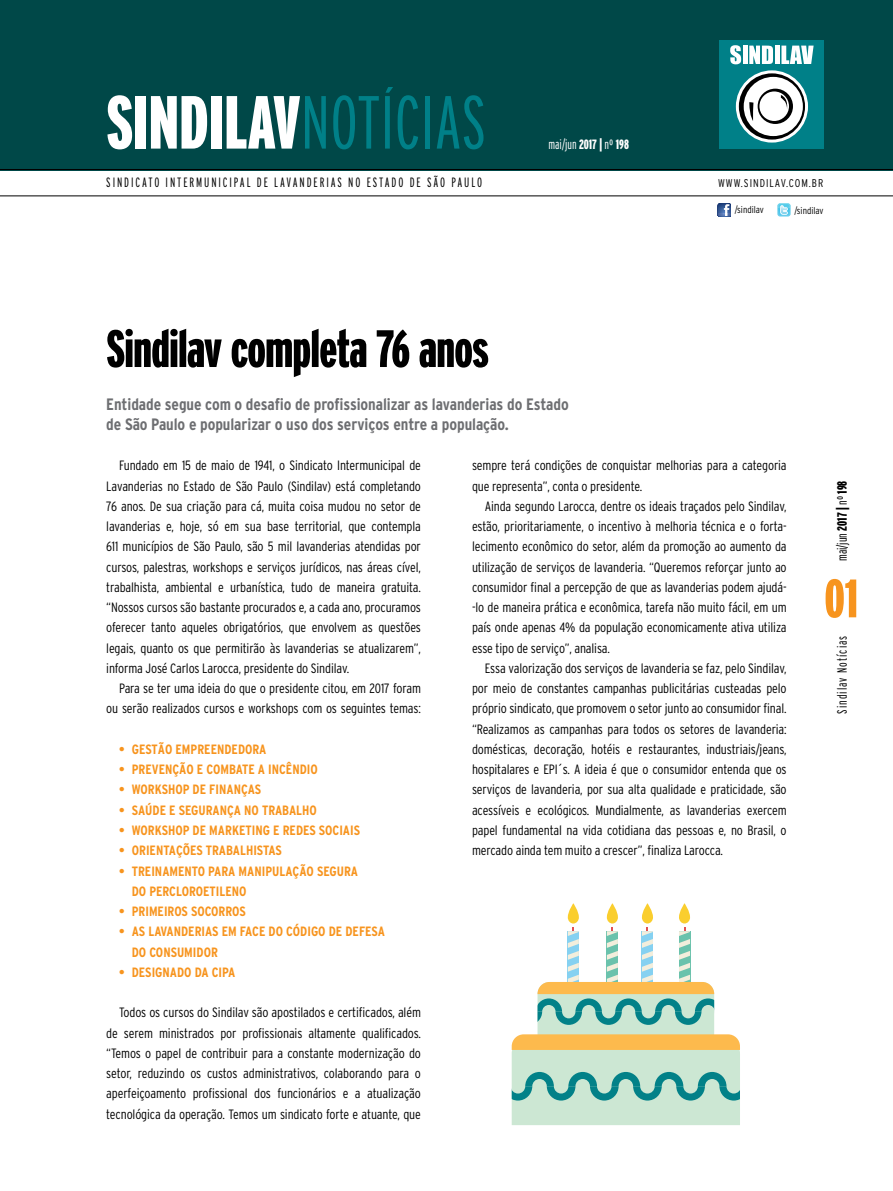
<style>
.page{position:relative;width:893px;height:1191px;background:#fff}
.page>*{position:absolute;margin:0;border:0;box-sizing:border-box;transform-origin:0 0}
.t1{font:900 extra-condensed 75px "Interstate";color:#fff}
.t2{font:900 extra-condensed 54px "Interstate";color:#f7941e}
.t3{font:900 extra-condensed 52.5px "Interstate";letter-spacing:-.015em;color:#000}
.t4{font:700 condensed 16.5px/19.8px "Interstate";letter-spacing:-.005em;color:#6d6e71}
.t5{font:300 condensed 13.5px/20.2px "Interstate";letter-spacing:-.01em;color:#000;text-align:justify}
.t6{font:700 condensed 13.5px/20.2px "Interstate";color:#f7941e}
.t7{font:300 extra-condensed 13.5px "Interstate";letter-spacing:.14em;color:#000}
.t8{font:300 extra-condensed 13.5px "Interstate";letter-spacing:.075em;color:#000}
.t9{font:300 extra-condensed 13.5px "Interstate";color:#fff}
.t10{font:300 condensed 11.25px "Interstate";letter-spacing:.085em;color:#000}
.t11{font:300 condensed 9.75px "Interstate";color:#000}
.s1{font-weight:300;color:#008088}
.s2{font-weight:900}
</style>
<div class="page">
<div style="left:537px;top:982px;width:177px;height:99px;background:#cce7d3;border-radius:12px"></div>
<svg style="left:537px;top:903px;width:177px;height:122px"></svg>
<svg style="left:512px;top:1034px;width:228px;height:91px"></svg>
<div style="left:0;top:0;width:893px;height:170px;background:#004848"></div>
<hr style="left:0;top:169px;width:893px;height:1px;background:#000">
<hr style="left:0;top:196px;width:893px;height:1px;background:#000">
<div style="left:719px;top:41px;width:104px;height:108px;background:#008088"></div>
<svg style="left:736px;top:70px;width:72px;height:73px"></svg>
<svg style="left:739px;top:73px;width:66px;height:67px"></svg>
<div style="left:744px;top:77px;width:59px;height:59px;background:#fff;border-radius:50%"></div>
<svg style="left:758px;top:89px;width:35px;height:35px"></svg>
<div style="left:759px;top:91px;width:30px;height:30px;background:#fff;border-radius:50%"></div>
<svg style="left:781px;top:95px;width:8px;height:14px"></svg>
<svg style="left:749px;top:102px;width:4px;height:19px"></svg>
<svg style="left:730px;top:45px;width:11px;height:19px"></svg>
<hr style="left:743px;top:46px;width:4px;height:18px;background:#fff">
<svg style="left:749px;top:46px;width:24px;height:18px"></svg>
<hr style="left:775px;top:46px;width:4px;height:18px;background:#fff">
<svg style="left:781px;top:46px;width:33px;height:18px"></svg>
<svg style="left:718px;top:203px;width:13px;height:13px"></svg>
<svg style="left:777px;top:203px;width:13px;height:13px"></svg>
<h1 class="t1" style="left:106px;top:81px;width:382px">SINDILAV<span class="s1">NOTÍCIAS</span></h1>
<p class="t9" style="left:549px;top:137px;width:82px">MAI/JUN <span class="s2">2017 |</span> Nº <span class="s2">198</span></p>
<p class="t7" style="left:106px;top:175px;width:377px">SINDICATO INTERMUNICIPAL DE LAVANDERIAS NO ESTADO DE SÃO PAULO</p>
<p class="t10" style="left:718px;top:177px;width:107px">www.sindilav.com.br</p>
<p class="t11" style="left:735px;top:204px;width:31px">/sindilav</p>
<p class="t11" style="left:794px;top:205px;width:31px">/sindilav</p>
<h3 class="t3" style="left:106px;top:320px;width:384px">Sindilav completa 76 anos</h3>
<p class="t4" style="left:106px;top:394px;width:464px">ENTIDADE SEGUE COM O DESAFIO DE PROFISSIONALIZAR AS LAVANDERIAS DO ESTADO<br>DE SÃO PAULO E POPULARIZAR O USO DOS SERVIÇOS ENTRE A POPULAÇÃO.</p>
<p class="t5" style="left:106px;top:455px;width:316px;text-indent:13px">Fundado em 15 de maio de 1941, o Sindicato Intermunicipal de Lavanderias no Estado de São Paulo (Sindilav) está completando 76 anos. De sua criação para cá, muita coisa mudou no setor de lavanderias e, hoje, só em sua base territorial, que contempla 611 municípios de São Paulo, são 5 mil lavanderias atendidas por cursos, palestras, workshops e serviços jurídicos, nas áreas cível, trabalhista, ambiental e urbanística, tudo de maneira gratuita. “Nossos cursos são bastante procurados e, a cada ano, procuramos oferecer tanto aqueles obrigatórios, que envolvem as questões legais, quanto os que permitirão às lavanderias se atualizarem”, informa José Carlos Larocca, presidente do Sindilav.</p>
<p class="t5" style="left:106px;top:678px;width:316px;text-align:right">Para se ter uma ideia do que o presidente citou, em 2017 foram ou serão realizados cursos e workshops com os seguintes temas:</p>
<p class="t6" style="left:119px;top:739px;width:149px">• GESTÃO EMPREENDEDORA</p>
<p class="t6" style="left:119px;top:759px;width:200px">• PREVENÇÃO E COMBATE A INCÊNDIO</p>
<p class="t6" style="left:119px;top:779px;width:144px">• WORKSHOP DE FINANÇAS</p>
<p class="t6" style="left:119px;top:799px;width:199px">• SAÚDE E SEGURANÇA NO TRABALHO</p>
<p class="t6" style="left:119px;top:820px;width:243px">• WORKSHOP DE MARKETING E REDES SOCIAIS</p>
<p class="t6" style="left:119px;top:840px;width:164px">• ORIENTAÇÕES TRABALHISTAS</p>
<p class="t6" style="left:132px;top:860px;width:228px;text-indent:-13px">• TREINAMENTO PARA MANIPULAÇÃO SEGURA<br>DO PERCLOROETILENO</p>
<p class="t6" style="left:119px;top:901px;width:128px">• PRIMEIROS SOCORROS</p>
<p class="t6" style="left:132px;top:921px;width:255px;text-indent:-13px">• AS LAVANDERIAS EM FACE DO CÓDIGO DE DEFESA<br>DO CONSUMIDOR</p>
<p class="t6" style="left:119px;top:961px;width:109px">• DESIGNADO DA CIPA</p>
<p class="t5" style="left:106px;top:1002px;width:316px;text-indent:13px">Todos os cursos do Sindilav são apostilados e certificados, além de serem ministrados por profissionais altamente qualificados. “Temos o papel de contribuir para a constante modernização do setor, reduzindo os custos administrativos, colaborando para o aperfeiçoamento profissional dos funcionários e a atualização tecnológica da operação. Temos um sindicato forte e atuante, que</p>
<p class="t5" style="left:472px;top:455px;width:316px">sempre terá condições de conquistar melhorias para a categoria que representa”, conta o presidente.</p>
<p class="t5" style="left:472px;top:496px;width:316px;text-indent:13px">Ainda segundo Larocca, dentre os ideais traçados pelo Sindilav, estão, prioritariamente, o incentivo à melhoria técnica e o forta&shy;lecimento econômico do setor, além da promoção ao aumento da utilização de serviços de lavanderia. “Queremos reforçar junto ao consumidor final a percepção de que as lavanderias podem ajudá--lo de maneira prática e econômica, tarefa não muito fácil, em um país onde apenas 4% da população economicamente ativa utiliza esse tipo de serviço”, analisa.</p>
<p class="t5" style="left:472px;top:658px;width:316px;text-indent:13px">Essa valorização dos serviços de lavanderia se faz, pelo Sindilav, por meio de constantes campanhas publicitárias custeadas pelo próprio sindicato, que promovem o setor junto ao consumidor final. “Realizamos as campanhas para todos os setores de lavanderia: domésticas, decoração, hotéis e restaurantes, industriais/jeans, hospitalares e EPI´s. A ideia é que o consumidor entenda que os serviços de lavanderia, por sua alta qualidade e praticidade, são acessíveis e ecológicos. Mundialmente, as lavanderias exercem papel fundamental na vida cotidiana das pessoas e, no Brasil, o mercado ainda tem muito a crescer”, finaliza Larocca.</p>
<p class="t8" style="left:834px;top:561px;width:82px;rotate:-90deg">MAI/JUN <span class="s2">2017 |</span> Nº <span class="s2">198</span></p>
<h2 class="t2" style="left:824px;top:568px;width:35px">01</h2>
<p class="t8" style="left:834px;top:713px;width:80px;rotate:-90deg">SINDILAV NOTÍCIAS</p>
</div>
